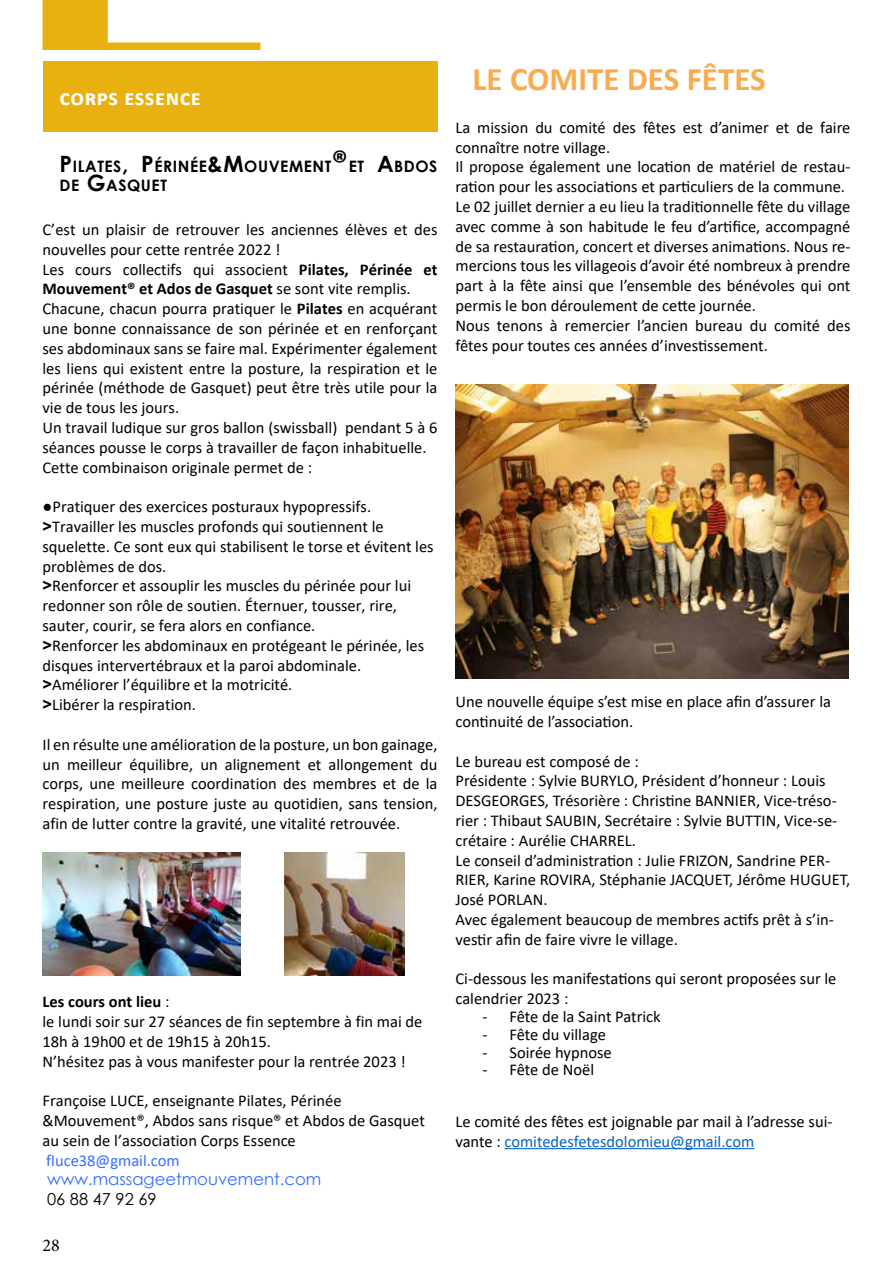
<style>
.page{position:relative;width:893px;height:1263px;background:#fff}
.page>*{position:absolute;margin:0;border:0;box-sizing:border-box;transform-origin:0 0}
.t1{font:700 33px "Calibri";color:#f8ac50}
.t2{font:700 22.5px "Calibri";letter-spacing:.025em;color:#fff}
.t3{font:18px "Minion Pro";color:#000}
.t4{font:16.5px/19.8px "Calibri";color:#000}
.t5{font:16.5px "Century Gothic";color:#386eff}
.t6{font:16.5px "Calibri";color:#386eff}
.t7{font:16.5px "Century Gothic";color:#000}
.t8{font:700 15.75px/19.5px "Century Gothic";letter-spacing:.035em;color:#000}
.s1{font-size:22.5px}
.s2{font-family:"Calibri";font-size:31.5px}
.s3{font-weight:700}
.s4{font-family:"Arial Rounded MT Bold"}
.s5{color:#0563c1}
</style>
<div class="page">
<div style="left:103px;top:43px;width:157px;height:7px;background:#e9b110"></div>
<div style="left:43px;top:0;width:65px;height:50px;background:#e9b110"></div>
<div style="left:43px;top:62px;width:394px;height:70px;background:#e9b110"></div>
<hr style="left:505px;top:1148px;width:249px;height:1px;background:#0563c1">
<img style="left:284px;top:853px;width:120px;height:123px">
<img style="left:43px;top:853px;width:197px;height:123px">
<img style="left:455px;top:385px;width:393px;height:293px">
<h2 class="t2" style="left:60px;top:82px;width:143px">corps essence</h2>
<p class="t8" style="left:60px;top:155px;width:379px"><span class="s1">P</span>ILATES<span class="s1">, P</span>ÉRINÉE<span class="s1">&amp;M</span>OUVEMENT<span class="s2">®</span>ET <span class="s1">A</span>BDOS<br>DE <span class="s1">G</span>ASQUET</p>
<p class="t4" style="left:43px;top:219px;width:396px">C’est un plaisir de retrouver les anciennes élèves et des nouvelles pour cette rentrée 2022 !<br>Les cours collectifs qui associent <span class="s3">Pilates, Périnée et Mouvement® et Ados de Gasquet</span> se sont vite remplis.<br>Chacune, chacun pourra pratiquer le <span class="s3">Pilates</span> en acquérant une bonne connaissance de son périnée et en renforçant ses abdominaux sans se faire mal. Expérimenter également les liens qui existent entre la posture, la respiration et le périnée (méthode de Gasquet) peut être très utile pour la vie de tous les jours.<br>Un travail ludique sur gros ballon (swissball) pendant 5 à 6 séances pousse le corps à travailler de façon inhabituelle.<br>Cette combinaison originale permet de :</p>
<p class="t4" style="left:43px;top:496px;width:393px">●Pratiquer des exercices posturaux hypopressifs. <span class="s4">&gt;</span>Travailler les muscles profonds qui soutiennent le squelette. Ce sont eux qui stabilisent le torse et évitent les problèmes de dos.<br><span class="s4">&gt;</span>Renforcer et assouplir les muscles du périnée pour lui redonner son rôle de soutien. Éternuer, tousser, rire, sauter, courir, se fera alors en confiance.<br><span class="s4">&gt;</span>Renforcer les abdominaux en protégeant le périnée, les disques intervertébraux et la paroi abdominale. <span class="s4">&gt;</span>Améliorer l’équilibre et la motricité.<br><span class="s4">&gt;</span>Libérer la respiration.</p>
<p class="t4" style="left:43px;top:734px;width:396px;text-align:justify">Il en résulte une amélioration de la posture, un bon gainage, un meilleur équilibre, un alignement et allongement du corps, une meilleure coordination des membres et de la respiration, une posture juste au quotidien, sans tension, afin de lutter contre la gravité, une vitalité retrouvée.</p>
<p class="t4" style="left:43px;top:991px;width:381px"><span class="s3">Les cours ont lieu</span> :<br>le lundi soir sur 27 séances de fin septembre à fin mai de 18h à 19h00 et de 19h15 à 20h15.<br>N’hésitez pas à vous manifester pour la rentrée 2023 !</p>
<p class="t4" style="left:43px;top:1090px;width:384px">Françoise LUCE, enseignante Pilates, Périnée &amp;Mouvement®, Abdos sans risque® et Abdos de Gasquet au sein de l’association Corps Essence</p>
<p class="t6" style="left:46px;top:1149px;width:135px">fluce38@gmail.com</p>
<p class="t5" style="left:47px;top:1168px;width:276px">www.massageetmouvement.com</p>
<p class="t7" style="left:47px;top:1188px;width:111px">06 88 47 92 69</p>
<p class="t3" style="left:43px;top:1233px;width:19px">28</p>
<h1 class="t1" style="left:472px;top:55px;width:295px">LE COMITE DES FÊTES</h1>
<p class="t4" style="left:455px;top:117px;width:396px">La mission du comité des fêtes est d’animer et de faire connaître notre village.<br>Il propose également une location de matériel de restau&shy;ration pour les associations et particuliers de la commune.<br>Le 02 juillet dernier a eu lieu la traditionnelle fête du village avec comme à son habitude le feu d’artifice, accompagné de sa restauration, concert et diverses animations. Nous re&shy;mercions tous les villageois d’avoir été nombreux à prendre part à la fête ainsi que l’ensemble des bénévoles qui ont permis le bon déroulement de cette journée.<br>Nous tenons à remercier l’ancien bureau du comité des fêtes pour toutes ces années d’investissement.</p>
<p class="t4" style="left:455px;top:691px;width:377px">Une nouvelle équipe s’est mise en place afin d’assurer la continuité de l’association.</p>
<p class="t4" style="left:455px;top:751px;width:396px">Le bureau est composé de :<br>Présidente : Sylvie BURYLO, Président d’honneur : Louis DESGEORGES, Trésorière : Christine BANNIER, Vice-tréso&shy;rier : Thibaut SAUBIN, Secrétaire : Sylvie BUTTIN, Vice-se&shy;crétaire : Aurélie CHARREL.<br>Le conseil d’administration : Julie FRIZON, Sandrine PER-RIER, Karine ROVIRA, Stéphanie JACQUET, Jérôme HUGUET, José PORLAN.<br>Avec également beaucoup de membres actifs prêt à s’in&shy;vestir afin de faire vivre le village.</p>
<p class="t4" style="left:455px;top:968px;width:382px">Ci-dessous les manifestations qui seront proposées sur le calendrier 2023 :</p>
<p class="t4" style="left:482px;top:1006px;width:180px">- Fête de la Saint Patrick</p>
<p class="t4" style="left:482px;top:1024px;width:125px">- Fête du village</p>
<p class="t4" style="left:482px;top:1042px;width:131px">- Soirée hypnose</p>
<p class="t4" style="left:482px;top:1059px;width:113px">- Fête de Noël</p>
<p class="t4" style="left:455px;top:1111px;width:379px">Le comité des fêtes est joignable par mail à l’adresse sui&shy;vante : <span class="s5">comitedesfetesdolomieu@gmail.com</span></p>
</div>
